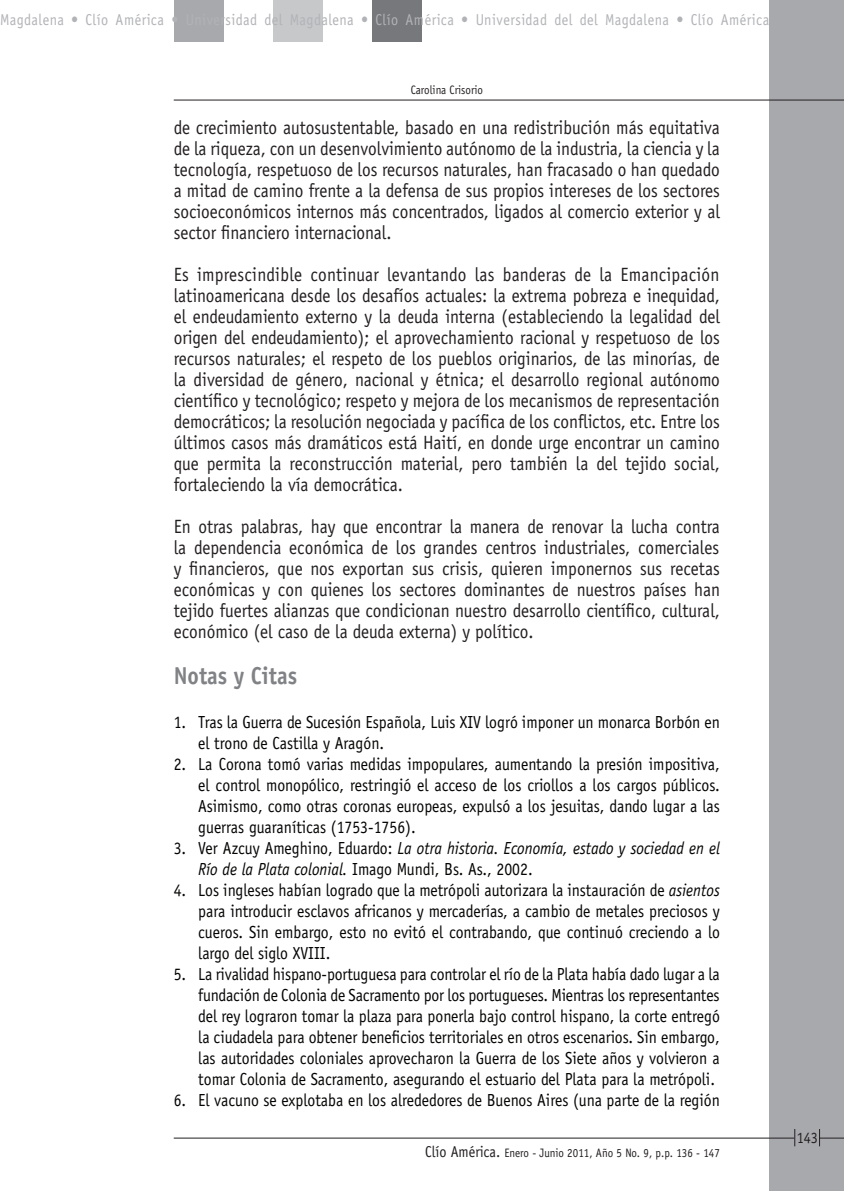
<style>
.page{position:relative;width:844px;height:1191px;background:#fff}
.page>*{position:absolute;margin:0;border:0;box-sizing:border-box;transform-origin:0 0}
.t1{font:700 24.5px "Officina Sans";color:#808285;scale:.9 1}
.t2{font:19.25px/21px "Officina Sans";color:#231f20;text-align:justify;scale:.9 1}
.t3{font:17.5px/21px "Officina Sans";color:#040503;text-align:justify;scale:.9 1}
.t4{font:italic 17.5px/21px "Officina Sans";color:#040503;scale:.9 1}
.t5{font:15.75px "Officina Sans";letter-spacing:.035em;color:#b2b3b7;scale:.9 1}
.t6{font:15.75px "Officina Sans";color:#231f20;scale:.9 1}
.t7{font:12.25px "Officina Sans";color:#231f20;scale:.9 1}
.s1{font-style:normal}
.s2{font-style:italic}
.s3{font-size:15.75px}
</style>
<div class="page">
<div style="left:769px;top:0;width:74px;height:1191px;background:#a8a9ad"></div>
<div style="left:174px;top:0;width:49px;height:41px;background:#a8a9ad"></div>
<div style="left:372px;top:0;width:50px;height:41px;background:#76787b"></div>
<div style="left:273px;top:0;width:49px;height:41px;background:#c7c8ca"></div>
<hr style="left:174px;top:1137px;width:620px;height:1px;background:#231f20">
<svg style="left:794px;top:1129px;width:1px;height:17px"></svg>
<svg style="left:819px;top:1129px;width:24px;height:17px"></svg>
<hr style="left:174px;top:100px;width:669px;height:1px;background:#231f20">
<p class="t5" style="left:0;top:11px;width:856px">Magdalena • Clío América • Universidad del Magdalena • Clío América • Universidad del del Magdalena • Clío América</p>
<p class="t7" style="left:410px;top:82px;width:82px">Carolina Crisorio</p>
<p class="t2" style="left:174px;top:117px;width:608px">de crecimiento autosustentable, basado en una redistribución más equitativa de la riqueza, con un desenvolvimiento autónomo de la industria, la ciencia y la tecnología, respetuoso de los recursos naturales, han fracasado o han quedado a mitad de camino frente a la defensa de sus propios intereses de los sectores socioeconómicos internos más concentrados, ligados al comercio exterior y al sector financiero internacional.</p>
<p class="t2" style="left:174px;top:264px;width:608px">Es imprescindible continuar levantando las banderas de la Emancipación latinoamericana desde los desafíos actuales: la extrema pobreza e inequidad, el endeudamiento externo y la deuda interna (estableciendo la legalidad del origen del endeudamiento); el aprovechamiento racional y respetuoso de los recursos naturales; el respeto de los pueblos originarios, de las minorías, de la diversidad de género, nacional y étnica; el desarrollo regional autónomo científico y tecnológico; respeto y mejora de los mecanismos de representación democráticos; la resolución negociada y pacífica de los conflictos, etc. Entre los últimos casos más dramáticos está Haití, en donde urge encontrar un camino que permita la reconstrucción material, pero también la del tejido social, fortaleciendo la vía democrática.</p>
<p class="t2" style="left:174px;top:516px;width:608px">En otras palabras, hay que encontrar la manera de renovar la lucha contra la dependencia económica de los grandes centros industriales, comerciales y financieros, que nos exportan sus crisis, quieren imponernos sus recetas económicas y con quienes los sectores dominantes de nuestros países han tejido fuertes alianzas que condicionan nuestro desarrollo científico, cultural, económico (el caso de la deuda externa) y político.</p>
<p class="t1" style="left:174px;top:660px;width:138px">Notas y Citas</p>
<p class="t3" style="left:198px;top:711px;width:581px;text-indent:-25px">1. Tras la Guerra de Sucesión Española, Luis XIV logró imponer un monarca Borbón en el trono de Castilla y Aragón.</p>
<p class="t3" style="left:198px;top:753px;width:581px;text-indent:-25px">2. La Corona tomó varias medidas impopulares, aumentando la presión impositiva, el control monopólico, restringió el acceso de los criollos a los cargos públicos.<br>Asimismo, como otras coronas europeas, expulsó a los jesuitas, dando lugar a las guerras guaraníticas (1753-1756).</p>
<p class="t4" style="left:198px;top:837px;width:581px;text-indent:-25px"><span class="s1">3. Ver Azcuy Ameghino, Eduardo:</span> La otra historia. Economía, estado y sociedad en el<br>Río de la Plata colonial. <span class="s1">Imago Mundi, Bs. As., 2002.</span></p>
<p class="t3" style="left:198px;top:879px;width:581px;text-indent:-25px">4. Los ingleses habían logrado que la metrópoli autorizara la instauración de <span class="s2">asientos </span>para introducir esclavos africanos y mercaderías, a cambio de metales preciosos y cueros. Sin embargo, esto no evitó el contrabando, que continuó creciendo a lo largo del siglo XVIII.</p>
<p class="t3" style="left:198px;top:963px;width:581px;text-indent:-25px">5. La rivalidad hispano-portuguesa para controlar el río de la Plata había dado lugar a la fundación de Colonia de Sacramento por los portugueses. Mientras los representantes del rey lograron tomar la plaza para ponerla bajo control hispano, la corte entregó la ciudadela para obtener beneficios territoriales en otros escenarios. Sin embargo, las autoridades coloniales aprovecharon la Guerra de los Siete años y volvieron a tomar Colonia de Sacramento, asegurando el estuario del Plata para la metrópoli.</p>
<p class="t3" style="left:174px;top:1089px;width:608px">6. El vacuno se explotaba en los alrededores de Buenos Aires (una parte de la región</p>
<p class="t7" style="left:425px;top:1145px;width:329px"><span class="s3">Clío América.</span> Enero - Junio 2011, Año 5 No. 9, p.p. 136 - 147</p>
<p class="t6" style="left:796px;top:1128px;width:25px">143</p>
</div>
